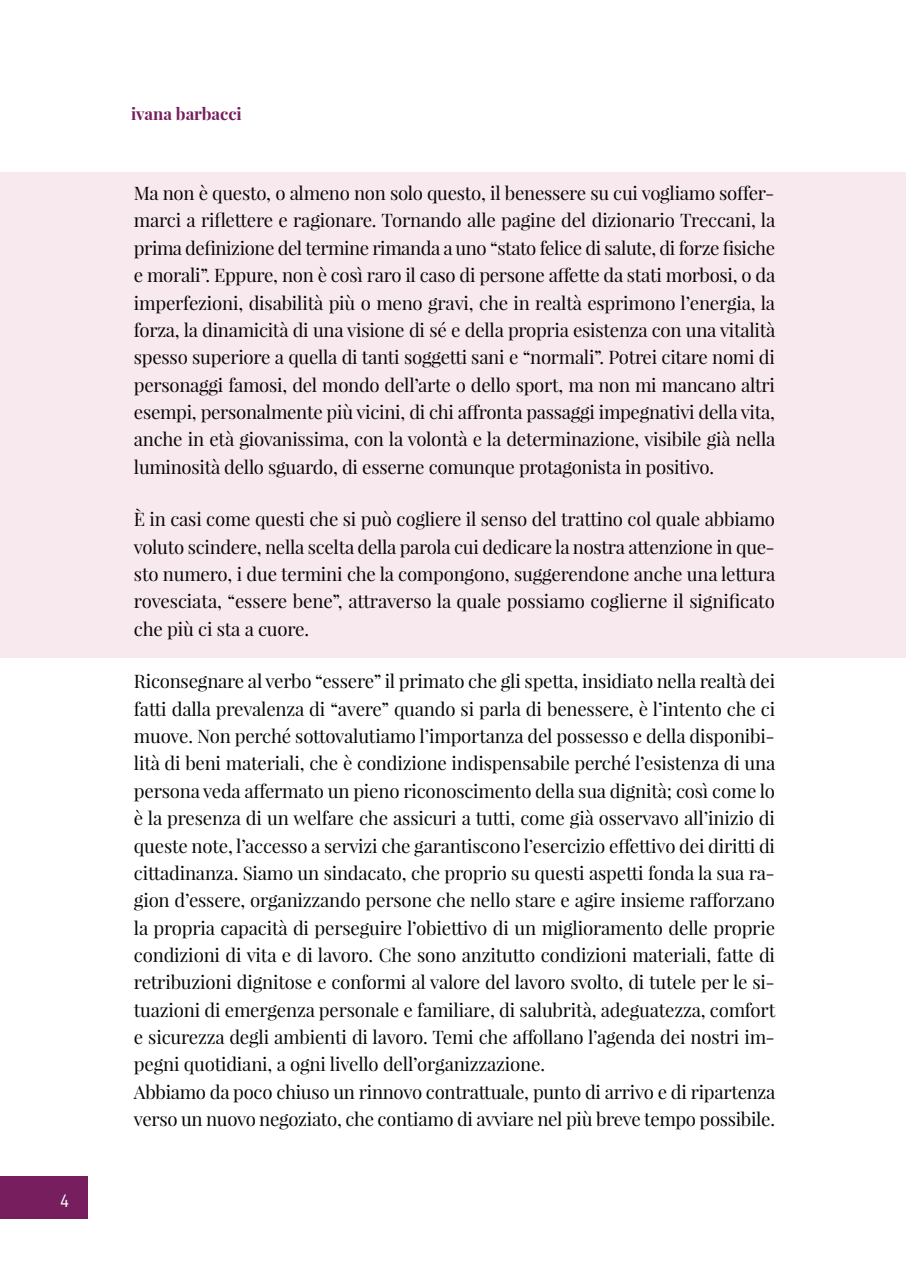
<style>
.page{position:relative;width:906px;height:1276px;background:#fff}
.page>*{position:absolute;margin:0;border:0;box-sizing:border-box;transform-origin:0 0}
.t1{font:18.15px/27.3px "Playfair Display";letter-spacing:-.02em;color:#080505;text-align:justify}
.t2{font:18.15px "D DIN";color:#fff}
.t3{font:700 16.65px "Playfair Display";color:#771e5e}
</style>
<div class="page">
<div style="left:0;top:172px;width:905px;height:485px;background:#f8e9ef"></div>
<div style="left:0;top:1177px;width:88px;height:42px;background:#771e5e"></div>
<p class="t2" style="left:60px;top:1192px;width:11px">4</p>
<p class="t3" style="left:131px;top:102px;width:112px">ivana barbacci</p>
<p class="t1" style="left:134px;top:181px;width:643px">Ma non è questo, o almeno non solo questo, il benessere su cui vogliamo soffer&shy;marci a riflettere e ragionare. Tornando alle pagine del dizionario Treccani, la prima definizione del termine rimanda a uno “stato felice di salute, di forze fisiche e morali”. Eppure, non è così raro il caso di persone affette da stati morbosi, o da imperfezioni, disabilità più o meno gravi, che in realtà esprimono l’energia, la forza, la dinamicità di una visione di sé e della propria esistenza con una vitalità spesso superiore a quella di tanti soggetti sani e “normali”. Potrei citare nomi di personaggi famosi, del mondo dell’arte o dello sport, ma non mi mancano altri esempi, personalmente più vicini, di chi affronta passaggi impegnativi della vita, anche in età giovanissima, con la volontà e la determinazione, visibile già nella luminosità dello sguardo, di esserne comunque protagonista in positivo.</p>
<p class="t1" style="left:134px;top:507px;width:643px">È in casi come questi che si può cogliere il senso del trattino col quale abbiamo voluto scindere, nella scelta della parola cui dedicare la nostra attenzione in que&shy;sto numero, i due termini che la compongono, suggerendone anche una lettura rovesciata, “essere bene”, attraverso la quale possiamo coglierne il significato che più ci sta a cuore.</p>
<p class="t1" style="left:134px;top:669px;width:643px">Riconsegnare al verbo “essere” il primato che gli spetta, insidiato nella realtà dei fatti dalla prevalenza di “avere” quando si parla di benessere, è l’intento che ci muove. Non perché sottovalutiamo l’importanza del possesso e della disponibi&shy;lità di beni materiali, che è condizione indispensabile perché l’esistenza di una persona veda affermato un pieno riconoscimento della sua dignità; così come lo è la presenza di un welfare che assicuri a tutti, come già osservavo all’inizio di queste note, l’accesso a servizi che garantiscono l’esercizio effettivo dei diritti di cittadinanza. Siamo un sindacato, che proprio su questi aspetti fonda la sua ra&shy;gion d’essere, organizzando persone che nello stare e agire insieme rafforzano la propria capacità di perseguire l’obiettivo di un miglioramento delle proprie condizioni di vita e di lavoro. Che sono anzitutto condizioni materiali, fatte di retribuzioni dignitose e conformi al valore del lavoro svolto, di tutele per le si&shy;tuazioni di emergenza personale e familiare, di salubrità, adeguatezza, comfort e sicurezza degli ambienti di lavoro. Temi che affollano l’agenda dei nostri im&shy;pegni quotidiani, a ogni livello dell’organizzazione.</p>
<p class="t1" style="left:134px;top:1079px;width:643px">Abbiamo da poco chiuso un rinnovo contrattuale, punto di arrivo e di ripartenza verso un nuovo negoziato, che contiamo di avviare nel più breve tempo possibile.</p>
</div>
